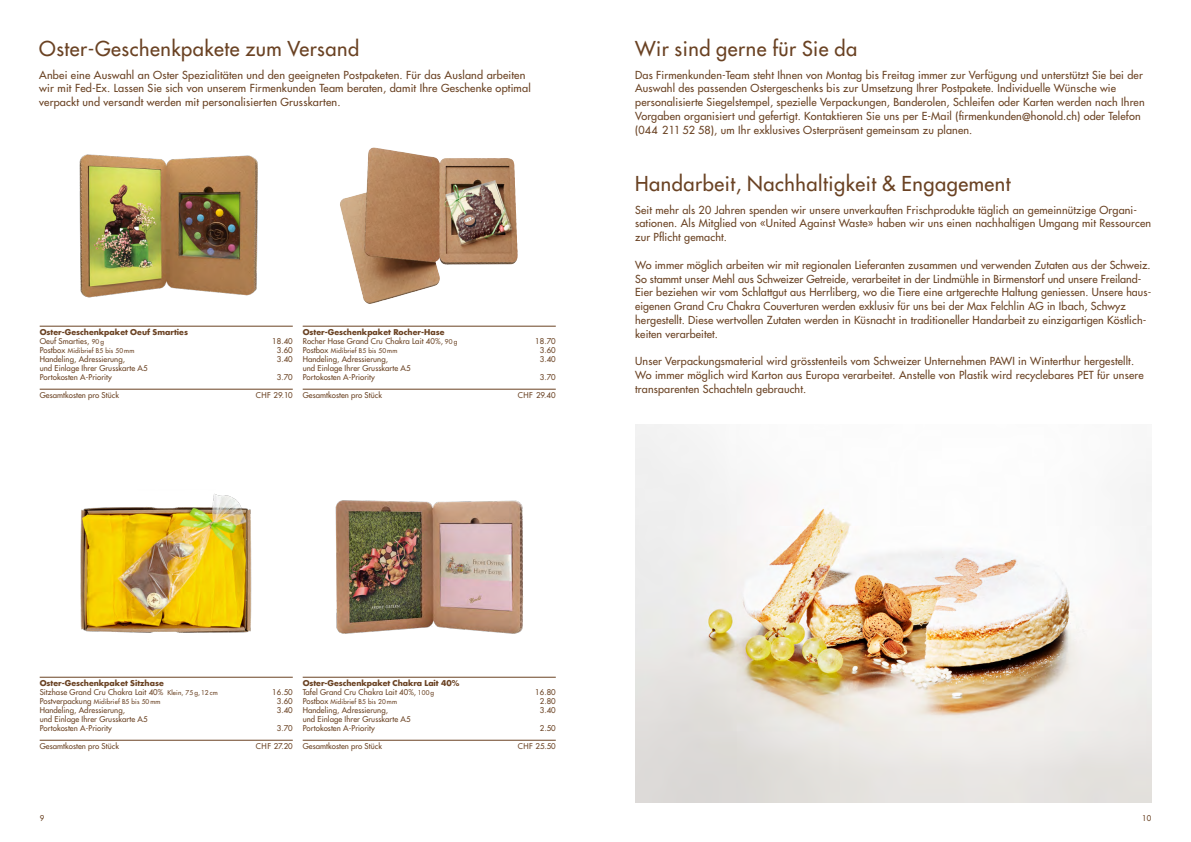
<style>
.page{position:relative;width:1191px;height:842px;background:#fff}
.page>*{position:absolute;margin:0;border:0;box-sizing:border-box;transform-origin:0 0}
.t1{font:500 20px "Futura Std";letter-spacing:.025em;color:#6a4223}
.t2{font:500 10.8px/13.8px "Futura Std";letter-spacing:.015em;color:#6a4223}
.t3{font:500 7.8px/9px "Futura Std";letter-spacing:.005em;color:#6a4223}
.t4{font:700 7.8px/9px "Futura Std";color:#6a4223}
.t5{font:500 6.5px "Futura Std";letter-spacing:.02em;color:#6a4223}
.s1{font-weight:500}
.s2{font-weight:500;font-size:6.5px}
.s3{font-size:7.8px}
.s4{font-weight:700}
.s5{font-size:6.5px}
</style>
<div class="page">
<img style="left:635px;top:425px;width:516px;height:378px">
<img style="left:80px;top:494px;width:172px;height:139px">
<img style="left:340px;top:148px;width:178px;height:156px">
<img style="left:335px;top:500px;width:189px;height:134px">
<img style="left:79px;top:154px;width:179px;height:144px">
<hr style="left:40px;top:326px;width:253px;height:1px;background:#6a4223">
<hr style="left:40px;top:389px;width:253px;height:1px;background:#6a4223">
<hr style="left:40px;top:677px;width:253px;height:1px;background:#6a4223">
<hr style="left:40px;top:740px;width:253px;height:1px;background:#6a4223">
<hr style="left:303px;top:326px;width:253px;height:1px;background:#6a4223">
<hr style="left:303px;top:389px;width:253px;height:1px;background:#6a4223">
<hr style="left:303px;top:677px;width:253px;height:1px;background:#6a4223">
<hr style="left:303px;top:740px;width:253px;height:1px;background:#6a4223">
<h1 class="t1" style="left:39px;top:36px;width:321px">Oster-Geschenkpakete zum Versand</h1>
<p class="t2" style="left:39px;top:68px;width:493px">Anbei eine Auswahl an Oster Spezialitäten und den geeigneten Postpaketen. Für das Ausland arbeiten wir mit Fed-Ex. Lassen Sie sich von unserem Firmenkunden Team beraten, damit Ihre Geschenke optimal verpackt und versandt werden mit personalisierten Grusskarten.</p>
<p class="t4" style="left:40px;top:327px;width:150px">Oster-Geschenkpaket Oeuf Smarties<br><span class="s1">Oeuf Smarties,</span> <span class="s2">90 g</span></p>
<p class="t3" style="left:272px;top:337px;width:22px">18.40</p>
<p class="t5" style="left:40px;top:346px;width:96px"><span class="s3">Postbox</span> Midibrief B5 bis 50 mm</p>
<p class="t3" style="left:277px;top:346px;width:17px">3.60</p>
<p class="t3" style="left:40px;top:355px;width:87px">Handeling, Adressierung,</p>
<p class="t3" style="left:277px;top:355px;width:17px">3.40</p>
<p class="t3" style="left:40px;top:364px;width:109px">und Einlage Ihrer Grusskarte A5<br>Portokosten A-Priority</p>
<p class="t3" style="left:277px;top:373px;width:17px">3.70</p>
<p class="t3" style="left:40px;top:391px;width:81px">Gesamtkosten pro Stück</p>
<p class="t3" style="left:256px;top:391px;width:39px">CHF 29.10</p>
<p class="t3" style="left:303px;top:328px;width:156px"><span class="s4">Oster-Geschenkpaket Rocher-Hase<br></span>Rocher Hase Grand Cru Chakra Lait 40%, <span class="s5">90 g</span></p>
<p class="t3" style="left:535px;top:337px;width:22px">18.70</p>
<p class="t5" style="left:303px;top:346px;width:96px"><span class="s3">Postbox</span> Midibrief B5 bis 50 mm</p>
<p class="t3" style="left:540px;top:346px;width:17px">3.60</p>
<p class="t3" style="left:303px;top:355px;width:87px">Handeling, Adressierung,</p>
<p class="t3" style="left:540px;top:355px;width:17px">3.40</p>
<p class="t3" style="left:303px;top:364px;width:109px">und Einlage Ihrer Grusskarte A5<br>Portokosten A-Priority</p>
<p class="t3" style="left:540px;top:373px;width:17px">3.70</p>
<p class="t3" style="left:303px;top:391px;width:81px">Gesamtkosten pro Stück</p>
<p class="t3" style="left:517px;top:391px;width:40px">CHF 29.40</p>
<h1 class="t1" style="left:635px;top:36px;width:223px">Wir sind gerne für Sie da</h1>
<p class="t2" style="left:635px;top:68px;width:511px">Das Firmenkunden-Team steht Ihnen von Montag bis Freitag immer zur Verfügung und unterstützt Sie bei der Auswahl des passenden Ostergeschenks bis zur Umsetzung Ihrer Postpakete. Individuelle Wünsche wie personalisierte Siegelstempel, spezielle Verpackungen, Banderolen, Schleifen oder Karten werden nach Ihren Vorgaben organisiert und gefertigt. Kontaktieren Sie uns per E-Mail (firmenkunden@honold.ch) oder Telefon (044 211 52 58), um Ihr exklusives Osterpräsent gemeinsam zu planen.</p>
<h1 class="t1" style="left:635px;top:171px;width:377px">Handarbeit, Nachhaltigkeit &amp; Engagement</h1>
<p class="t2" style="left:635px;top:203px;width:517px">Seit mehr als 20 Jahren spenden wir unsere unverkauften Frischprodukte täglich an gemeinnützige Organi&shy;sationen. Als Mitglied von «United Against Waste» haben wir uns einen nachhaltigen Umgang mit Ressourcen zur Pflicht gemacht.</p>
<p class="t2" style="left:635px;top:258px;width:517px">Wo immer möglich arbeiten wir mit regionalen Lieferanten zusammen und verwenden Zutaten aus der Schweiz.<br>So stammt unser Mehl aus Schweizer Getreide, verarbeitet in der Lindmühle in Birmenstorf und unsere Freiland-Eier beziehen wir vom Schlattgut aus Herrliberg, wo die Tiere eine artgerechte Haltung geniessen. Unsere haus&shy;eigenen Grand Cru Chakra Couverturen werden exklusiv für uns bei der Max Felchlin AG in Ibach, Schwyz hergestellt. Diese wertvollen Zutaten werden in Küsnacht in traditioneller Handarbeit zu einzigartigen Köstlich&shy;keiten verarbeitet.</p>
<p class="t2" style="left:635px;top:355px;width:510px">Unser Verpackungsmaterial wird grösstenteils vom Schweizer Unternehmen PAWI in Winterthur hergestellt.<br>Wo immer möglich wird Karton aus Europa verarbeitet. Anstelle von Plastik wird recyclebares PET für unsere transparenten Schachteln gebraucht.</p>
<p class="t3" style="left:40px;top:679px;width:179px"><span class="s4">Oster-Geschenkpaket Sitzhase<br></span>Sitzhase Grand Cru Chakra Lait 40% <span class="s5">Klein, 75 g, 12 cm</span></p>
<p class="t3" style="left:272px;top:688px;width:22px">16.50</p>
<p class="t5" style="left:40px;top:697px;width:122px"><span class="s3">Postverpackung</span> Midibrief B5 bis 50 mm</p>
<p class="t3" style="left:277px;top:697px;width:17px">3.60</p>
<p class="t3" style="left:40px;top:706px;width:87px">Handeling, Adressierung,</p>
<p class="t3" style="left:277px;top:706px;width:17px">3.40</p>
<p class="t3" style="left:40px;top:715px;width:109px">und Einlage Ihrer Grusskarte A5<br>Portokosten A-Priority</p>
<p class="t3" style="left:277px;top:724px;width:17px">3.70</p>
<p class="t3" style="left:40px;top:742px;width:81px">Gesamtkosten pro Stück</p>
<p class="t3" style="left:256px;top:742px;width:38px">CHF 27.20</p>
<p class="t4" style="left:303px;top:678px;width:158px">Oster-Geschenkpaket Chakra Lait 40%<br><span class="s1">Tafel Grand Cru Chakra Lait 40%,</span> <span class="s2">100 g</span></p>
<p class="t3" style="left:535px;top:688px;width:22px">16.80</p>
<p class="t5" style="left:303px;top:697px;width:96px"><span class="s3">Postbox</span> Midibrief B5 bis 20 mm</p>
<p class="t3" style="left:540px;top:697px;width:17px">2.80</p>
<p class="t3" style="left:303px;top:706px;width:87px">Handeling, Adressierung,</p>
<p class="t3" style="left:540px;top:706px;width:17px">3.40</p>
<p class="t3" style="left:303px;top:715px;width:109px">und Einlage Ihrer Grusskarte A5<br>Portokosten A-Priority</p>
<p class="t3" style="left:540px;top:724px;width:17px">2.50</p>
<p class="t3" style="left:303px;top:742px;width:81px">Gesamtkosten pro Stück</p>
<p class="t3" style="left:518px;top:742px;width:40px">CHF 25.50</p>
<p class="t3" style="left:40px;top:814px;width:6px">9</p>
<p class="t3" style="left:1142px;top:814px;width:11px">10</p>
</div>
